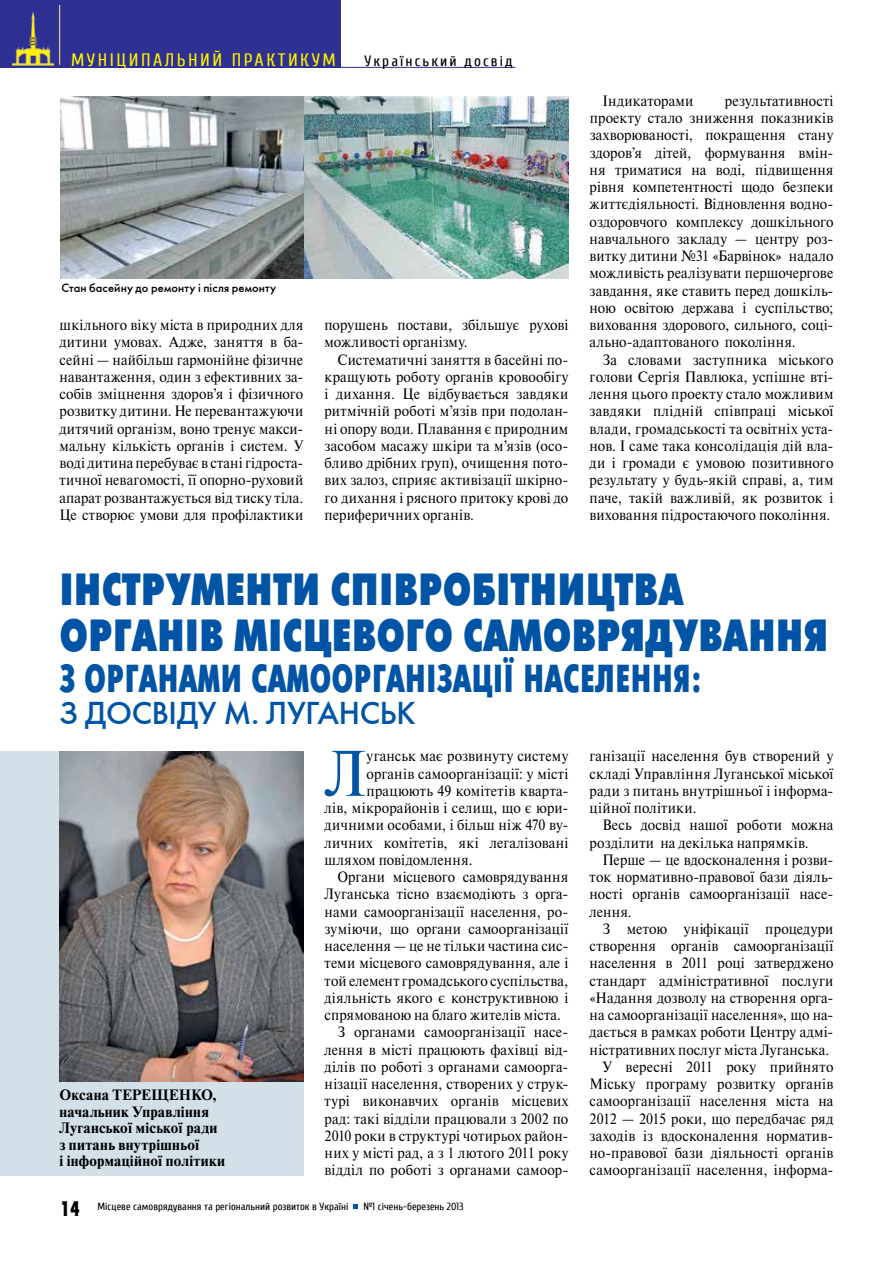
<style>
.page{position:relative;width:893px;height:1263px;background:#fff}
.page>*{position:absolute;margin:0;border:0;box-sizing:border-box;transform-origin:0 0}
.t1{font:64.35px "Newton 7 C";color:#0054a6;scale:.93 1}
.t2{font:700 45px/46.5px "Futuris X Cond C";letter-spacing:.085em;color:#0054a6;scale:.95 1}
.t3{font:700 45px "Futuris X Cond C";letter-spacing:.06em;color:#0054a6;scale:.95 1}
.t4{font:39px "Futuris X Cond C";color:#0054a6;scale:.95 1}
.t5{font:31.5px "Futuris C";letter-spacing:-.01em;color:#0054a6}
.t6{font:21px "Futuris X Cond CTT";color:#000}
.t7{font:18px "Cuprum";letter-spacing:.14em;color:#fff200}
.t8{font:15px/17.2px "Newton 7 C";letter-spacing:.015em;color:#000;text-align:justify;scale:.93 1}
.t9{font:700 15px/16.5px "Newton 7 C";letter-spacing:.015em;color:#000}
.t10{font:15px "Cuprum";letter-spacing:.14em;color:#000}
.t11{font:12px "Futuris C";letter-spacing:.01em;color:#000}
.t12{font:10.5px "Cuprum";color:#000}
</style>
<div class="page">
<hr style="left:341px;top:67px;width:174px;height:1px;background:#2e3092">
<div style="left:0;top:0;width:341px;height:68px;background:#2e3092"></div>
<hr style="left:59px;top:5px;width:1px;height:60px;background:#ffea82">
<img style="left:13px;top:12px;width:40px;height:54px">
<svg style="left:354px;top:1204px;width:4px;height:5px"></svg>
<div style="left:0;top:751px;width:303px;height:425px;background:#d3e0e7"></div>
<img style="left:60px;top:751px;width:243px;height:331px">
<img style="left:60px;top:96px;width:508px;height:183px">
<p class="t7" style="left:71px;top:50px;width:266px">муніципальний практикум</p>
<p class="t10" style="left:364px;top:52px;width:150px">український досвід</p>
<p class="t11" style="left:61px;top:281px;width:216px">Стан басейну до ремонту і після ремонту</p>
<p class="t8" style="left:60px;top:316px;width:264px">шкільного віку міста в природних для дитини умовах. Адже, заняття в ба&shy;сейні — найбільш гармонійне фізичне навантаження, один з ефективних за&shy;собів зміцнення здоров’я і фізичного розвитку дитини. Не перевантажуючи дитячий організм, воно тренує макси&shy;мальну кількість органів і систем. У воді дитина перебуває в стані гідроста&shy;тичної невагомості, її опорно-руховий апарат розвантажується від тиску тіла.<br>Це створює умови для профілактики</p>
<p class="t8" style="left:325px;top:316px;width:264px">порушень постави, збільшує рухові можливості організму.</p>
<p class="t8" style="left:325px;top:351px;width:264px;text-indent:13px">Систематичні заняття в басейні по&shy;кращують роботу органів кровообігу і дихання. Це відбувається завдяки ритмічній роботі м’язів при подолан&shy;ні опору води. Плавання є природним засобом масажу шкіри та м’язів (осо&shy;бливо дрібних груп), очищення пото&shy;вих залоз, сприяє активізації шкірно&shy;го дихання і рясного притоку крові до периферичних органів.</p>
<p class="t8" style="left:590px;top:92px;width:264px;text-indent:135px">результативності проекту стало зниження показників захворюваності, покращення стану здоров’я дітей, формування вмін&shy;ня триматися на воді, підвищення рівня компетентності щодо безпеки життєдіяльності. Відновлення водно&shy;оздоровчого комплексу дошкільного навчального закладу — центру роз&shy;витку дитини №31 «Барвінок» надало можливість реалізувати першочергове завдання, яке ставить перед дошкіль&shy;ною освітою держава і суспільство; виховання здорового, сильного, соці&shy;ально-адаптованого покоління.</p>
<p class="t8" style="left:590px;top:351px;width:264px;text-indent:13px">За словами заступника міського голови Сергія Павлюка, успішне вті&shy;лення цього проекту стало можливим завдяки плідній співпраці міської влади, громадськості та освітніх уста&shy;нов. І саме така консолідація дій вла&shy;ди і громади є умовою позитивного результату у будь-якій справі, а, тим паче, такій важливій, як розвиток і виховання підростаючого покоління.</p>
<p class="t8" style="left:602px;top:92px;width:99px">Індикаторами</p>
<h2 class="t3" style="left:60px;top:565px;width:43px">Інструм</h2>
<h2 class="t3" style="left:225px;top:565px;width:137px">енти співро</h2>
<h2 class="t2" style="left:60px;top:567px;width:656px;text-indent:412px">бітн ицтва органів місцевого самоврядув</h2>
<h2 class="t3" style="left:723px;top:611px;width:54px">ання</h2>
<h3 class="t4" style="left:60px;top:657px;width:363px">зорганамисамоорганіза</h3>
<h3 class="t4" style="left:471px;top:657px;width:244px">ції населення:</h3>
<h3 class="t5" style="left:60px;top:694px;width:353px">з досвіду м. Луганськ</h3>
<p class="t9" style="left:60px;top:1087px;width:167px">Оксана Терещенко, начальник Управління<br>Луганської міської ради з питань внутрішньої<br>і інформаційної політики</p>
<h1 class="t1" style="left:325px;top:739px;width:46px">Л</h1>
<p class="t8" style="left:367px;top:748px;width:219px">уганськ має розвинуту систему</p>
<p class="t8" style="left:367px;top:765px;width:219px">органів самоорганізації: у місті</p>
<p class="t8" style="left:367px;top:782px;width:217px">працюють 49 комітетів кварта-</p>
<p class="t8" style="left:325px;top:799px;width:262px">лів, мікрорайонів і селищ, що є юри-</p>
<p class="t8" style="left:325px;top:817px;width:264px">дичними особами, і більш ніж 470 ву-</p>
<p class="t8" style="left:325px;top:834px;width:264px">личних комітетів, які легалізовані</p>
<p class="t8" style="left:325px;top:851px;width:161px">шляхом повідомлення.</p>
<p class="t8" style="left:337px;top:868px;width:250px">Органи місцевого самоврядування</p>
<p class="t8" style="left:325px;top:886px;width:264px">Луганська тісно взаємодіють з орга-</p>
<p class="t8" style="left:325px;top:903px;width:264px">нами самоорганізації населення, ро-</p>
<p class="t8" style="left:325px;top:920px;width:264px">зуміючи, що органи самоорганізації</p>
<p class="t8" style="left:325px;top:937px;width:264px">населення — це не тільки частина сис-</p>
<p class="t8" style="left:325px;top:955px;width:264px">теми місцевого самоврядування, але і</p>
<p class="t8" style="left:325px;top:972px;width:264px">той елемент громадського суспільства,</p>
<p class="t8" style="left:325px;top:989px;width:264px">діяльність якого є конструктивною і</p>
<p class="t8" style="left:325px;top:1006px;width:256px">спрямованою на благо жителів міста.</p>
<p class="t8" style="left:337px;top:1024px;width:250px">З органами самоорганізації насе-</p>
<p class="t8" style="left:325px;top:1041px;width:264px">лення в місті працюють фахівці від-</p>
<p class="t8" style="left:325px;top:1058px;width:264px">ділів по роботі з органами самоорга-</p>
<p class="t8" style="left:325px;top:1075px;width:264px">нізації населення, створених у струк-</p>
<p class="t8" style="left:325px;top:1093px;width:264px">турі виконавчих органів місцевих</p>
<p class="t8" style="left:325px;top:1110px;width:264px">рад: такі відділи працювали з 2002 по</p>
<p class="t8" style="left:325px;top:1127px;width:264px">2010 роки в структурі чотирьох район-</p>
<p class="t8" style="left:325px;top:1144px;width:264px">них у місті рад, а з 1 лютого 2011 року</p>
<p class="t8" style="left:325px;top:1162px;width:264px">відділ по роботі з органами самоор-</p>
<h3 class="t6" style="left:60px;top:1197px;width:22px">14</h3>
<p class="t12" style="left:98px;top:1200px;width:252px">Місцеве самоврядування та регіональний розвиток в Україні</p>
<p class="t12" style="left:363px;top:1200px;width:102px">№1 січень-березень 2013</p>
<p class="t8" style="left:590px;top:748px;width:264px">ганізації населення був створений у складі Управління Луганської міської ради з питань внутрішньої і інформа&shy;ційної політики.</p>
<p class="t8" style="left:590px;top:817px;width:264px;text-indent:13px">Весь досвід нашої роботи можна розділити на декілька напрямків.</p>
<p class="t8" style="left:590px;top:851px;width:264px;text-align:left;text-indent:13px">Перше — це вдосконалення і розви&shy;ток нормативно-правової бази діяль&shy;ності органів самоорганізації насе&shy;лення.</p>
<p class="t8" style="left:590px;top:920px;width:264px;text-align:right">З метою уніфікації процедури створення органів самоорганізації населення в 2011 році затверджено стандарт адміністративної послуги «Надання дозволу на створення орга&shy;на самоорганізації населення», що на&shy;дається в рамках роботи Центру адмі&shy;ністративних послуг міста Луганська.<br>У вересні 2011 року прийнято Міську програму розвитку органів самоорганізації населення міста на 2012 — 2015 роки, що передбачає ряд заходів із вдосконалення норматив&shy;но-правової бази діяльності органів самоорганізації населення, інформа-</p>
</div>
